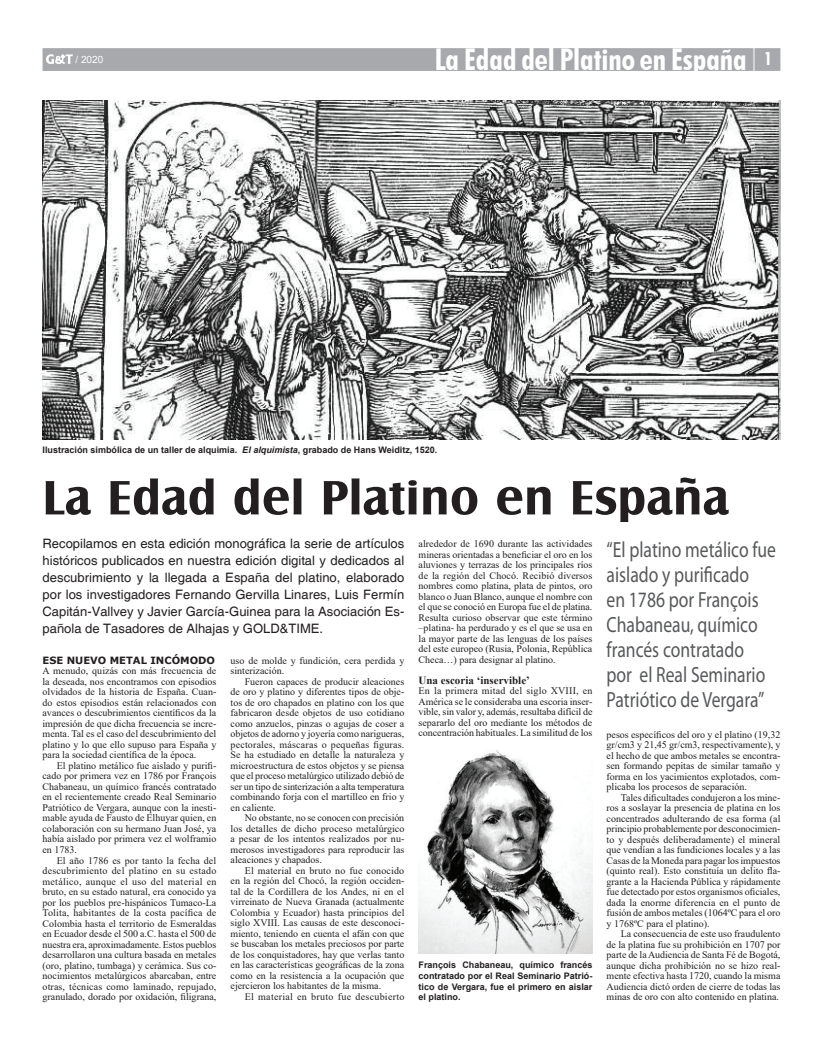
<style>
.page{position:relative;width:823px;height:1049px;background:#fff}
.page>*{position:absolute;margin:0;border:0;box-sizing:border-box;transform-origin:0 0}
.t1{font:700 50px "Castle T";letter-spacing:.01em;color:#231f20}
.t2{font:700 condensed 30px "Futura BT";color:#fff}
.t3{font:22px/25px "Myriad Pro";color:#57585a;scale:.8 1}
.t4{font:13px/17px "Helvetica";color:#231f20;text-align:justify}
.t5{font:700 11px "Times New Roman";color:#231f20}
.t6{font:10px/10.5px "Times New Roman";color:#231f20;text-align:justify}
.t7{font:10px "Times New Roman";letter-spacing:.025em;color:#231f20}
.t8{font:700 10px "Verdana";color:#231f20}
.t9{font:10px "Arial";color:#fff}
.t10{font:700 9px/10.8px "Arial";color:#231f20;text-align:justify}
.s1{font-size:18px}
.s2{font-style:italic}
</style>
<div class="page">
<div style="left:42px;top:48px;width:738px;height:23px;background:#a8a9ad;border:1px solid #a8a9ad"></div>
<hr style="left:753px;top:43px;width:1px;height:41px;background:#fff">
<img style="left:46px;top:54px;width:26px;height:10px">
<img style="left:42px;top:101px;width:738px;height:338px">
<img style="left:418px;top:750px;width:174px;height:203px">
<p class="t9" style="left:75px;top:53px;width:29px">/ 2020</p>
<h2 class="t2" style="left:434px;top:41px;width:338px">La Edad del Platino en España <span class="s1">1</span></h2>
<p class="t10" style="left:42px;top:445px;width:396px">Ilustración simbólica de un taller de alquimia. <span class="s2">El alquimista</span>, grabado de Hans Weiditz, 1520.</p>
<h1 class="t1" style="left:42px;top:469px;width:687px">La Edad del Platino en España</h1>
<h3 class="t3" style="left:606px;top:537px;width:213px">“El platino metálico fue aislado y purificado<br>en 1786 por François<br>Chabaneau, químico francés contratado<br>por el Real Seminario<br>Patriótico de Vergara”</h3>
<p class="t4" style="left:42px;top:535px;width:363px">Recopilamos en esta edición monográfica la serie de artículos históricos publicados en nuestra edición digital y dedicados al descubrimiento y la llegada a España del platino, elaborado por los investigadores Fernando Gervilla Linares, Luis Fermín Capitán-Vallvey y Javier García-Guinea para la Asociación Es&shy;pañola de Tasadores de Alhajas y GOLD&amp;TIME.</p>
<p class="t6" style="left:418px;top:538px;width:175px">alrededor de 1690 durante las actividades mineras orientadas a beneficiar el oro en los aluviones y terrazas de los principales ríos de la región del Chocó. Recibió diversos nombres como platina, plata de pintos, oro blanco o Juan Blanco, aunque el nombre con el que se conoció en Europa fue el de platina.<br>Resulta curioso observar que este término –platina- ha perdurado y es el que se usa en la mayor parte de las lenguas de los países del este europeo (Rusia, Polonia, República Checa…) para designar al platino.</p>
<p class="t5" style="left:418px;top:672px;width:113px">Una escoria ‘inservible’</p>
<p class="t6" style="left:418px;top:685px;width:175px">En la primera mitad del siglo XVIII, en América se le consideraba una escoria inser&shy;vible, sin valor y, además, resultaba difícil de separarlo del oro mediante los métodos de concentración habituales. La similitud de los</p>
<p class="t8" style="left:42px;top:653px;width:174px">ESE NUEVO METAL INCÓMODO</p>
<p class="t6" style="left:42px;top:665px;width:175px">A menudo, quizás con más frecuencia de la deseada, nos encontramos con episodios olvidados de la historia de España. Cuan&shy;do estos episodios están relacionados con avances o descubrimientos científicos da la impresión de que dicha frecuencia se incre&shy;menta. Tal es el caso del descubrimiento del platino y lo que ello supuso para España y para la sociedad científica de la época.</p>
<p class="t6" style="left:42px;top:760px;width:175px;text-indent:14px">El platino metálico fue aislado y purifi&shy;cado por primera vez en 1786 por François Chabaneau, un químico francés contratado en el recientemente creado Real Seminario Patriótico de Vergara, aunque con la inesti&shy;mable ayuda de Fausto de Elhuyar quien, en colaboración con su hermano Juan José, ya había aislado por primera vez el wolframio en 1783.</p>
<p class="t6" style="left:42px;top:854px;width:175px;text-indent:14px">El año 1786 es por tanto la fecha del descubrimiento del platino en su estado metálico, aunque el uso del material en bruto, en su estado natural, era conocido ya por los pueblos pre-hispánicos Tumaco-La Tolita, habitantes de la costa pacífica de Colombia hasta el territorio de Esmeraldas en Ecuador desde el 500 a.C. hasta el 500 de nuestra era, aproximadamente. Estos pueblos desarrollaron una cultura basada en metales (oro, platino, tumbaga) y cerámica. Sus co&shy;nocimientos metalúrgicos abarcaban, entre otras, técnicas como laminado, repujado, granulado, dorado por oxidación, filigrana,</p>
<p class="t6" style="left:230px;top:655px;width:175px">uso de molde y fundición, cera perdida y sinterización.</p>
<p class="t6" style="left:230px;top:676px;width:175px;text-indent:14px">Fueron capaces de producir aleaciones de oro y platino y diferentes tipos de obje&shy;tos de oro chapados en platino con los que fabricaron desde objetos de uso cotidiano como anzuelos, pinzas o agujas de coser a objetos de adorno y joyería como narigueras, pectorales, máscaras o pequeñas figuras.<br>Se ha estudiado en detalle la naturaleza y microestructura de estos objetos y se piensa que el proceso metalúrgico utilizado debió de ser un tipo de sinterización a alta temperatura combinando forja con el martilleo en frio y en caliente.</p>
<p class="t6" style="left:230px;top:812px;width:175px;text-indent:14px">No obstante, no se conocen con precisión los detalles de dicho proceso metalúrgico a pesar de los intentos realizados por nu&shy;merosos investigadores para reproducir las aleaciones y chapados.</p>
<p class="t6" style="left:230px;top:865px;width:175px;text-indent:14px">El material en bruto no fue conocido en la región del Chocó, la región occiden&shy;tal de la Cordillera de los Andes, ni en el virreinato de Nueva Granada (actualmente Colombia y Ecuador) hasta principios del siglo XVIII. Las causas de este desconoci&shy;miento, teniendo en cuenta el afán con que se buscaban los metales preciosos por parte de los conquistadores, hay que verlas tanto en las características geográficas de la zona como en la resistencia a la ocupación que ejercieron los habitantes de la misma.</p>
<p class="t7" style="left:244px;top:989px;width:161px">El material en bruto fue descubierto</p>
<p class="t6" style="left:606px;top:729px;width:175px">pesos específicos del oro y el platino (19,32 gr/cm3 y 21,45 gr/cm3, respectivamente), y el hecho de que ambos metales se encontra&shy;sen formando pepitas de similar tamaño y forma en los yacimientos explotados, com&shy;plicaba los procesos de separación.</p>
<p class="t6" style="left:606px;top:792px;width:175px;text-indent:14px">Tales dificultades condujeron a los mine&shy;ros a soslayar la presencia de platina en los concentrados adulterando de esa forma (al principio probablemente por desconocimien&shy;to y después deliberadamente) el mineral que vendían a las fundiciones locales y a las Casas de la Moneda para pagar los impuestos (quinto real). Esto constituía un delito fla&shy;grante a la Hacienda Pública y rápidamente fue detectado por estos organismos oficiales, dada la enorme diferencia en el punto de fusión de ambos metales (1064ºC para el oro y 1768ºC para el platino).</p>
<p class="t6" style="left:606px;top:928px;width:175px;text-indent:14px">La consecuencia de este uso fraudulento de la platina fue su prohibición en 1707 por parte de la Audiencia de Santa Fé de Bogotá, aunque dicha prohibición no se hizo real&shy;mente efectiva hasta 1720, cuando la misma Audiencia dictó orden de cierre de todas las minas de oro con alto contenido en platina.</p>
<p class="t10" style="left:418px;top:959px;width:175px">François Chabaneau, químico francés contratado por el Real Seminario Patrió&shy;tico de Vergara, fue el primero en aislar el platino.</p>
</div>
